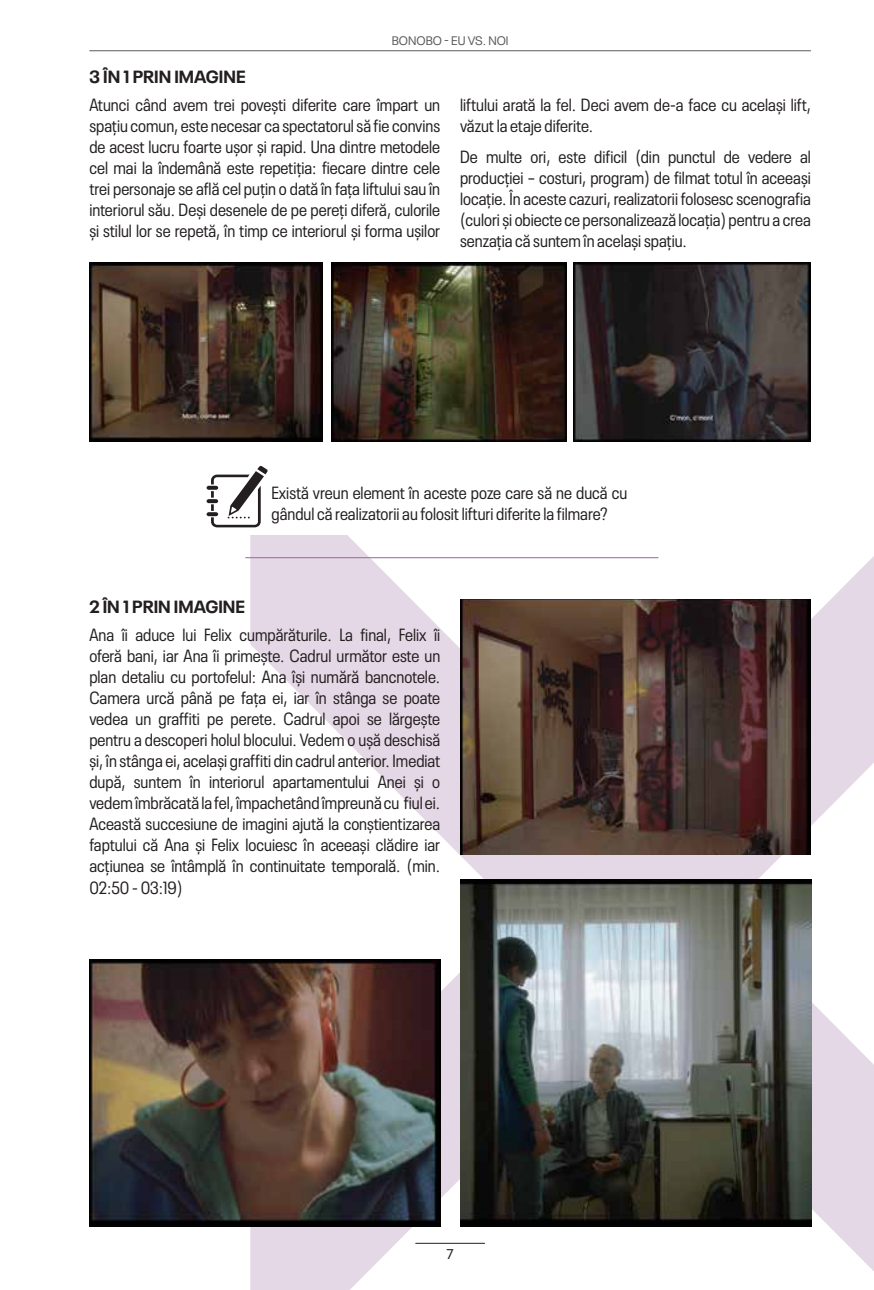
<style>
.page{position:relative;width:874px;height:1290px;background:#fff}
.page>*{position:absolute;margin:0;border:0;box-sizing:border-box;transform-origin:0 0}
.t1{font:condensed 17.5px/21px "Neue Plak";color:#231f20;text-align:justify}
.t2{font:700 17.5px "Neue Plak";color:#231f20}
.t3{font:14px "Neue Plak";color:#231f20}
.t4{font:12.25px "Neue Plak";color:#58595b}
</style>
<div class="page">
<hr style="left:89px;top:50px;width:721px;height:1px;background:#58595b">
<svg style="left:250px;top:535px;width:623px;height:755px"></svg>
<img style="left:89px;top:263px;width:233px;height:179px">
<img style="left:331px;top:263px;width:235px;height:179px">
<img style="left:573px;top:263px;width:237px;height:179px">
<img style="left:89px;top:960px;width:351px;height:267px">
<img style="left:460px;top:599px;width:350px;height:255px">
<img style="left:460px;top:880px;width:350px;height:347px">
<hr style="left:245px;top:557px;width:413px;height:1px;background:#99659a">
<svg style="left:206px;top:466px;width:62px;height:61px"></svg>
<p class="t4" style="left:391px;top:32px;width:118px">BONOBO - EU VS. NOI</p>
<p class="t2" style="left:89px;top:63px;width:157px">3 ÎN 1 PRIN IMAGINE</p>
<p class="t1" style="left:89px;top:92px;width:352px">Atunci când avem trei povești diferite care împart un spațiu comun, este necesar ca spectatorul să fie convins de acest lucru foarte ușor și rapid. Una dintre metodele cel mai la îndemână este repetiția: fiecare dintre cele trei personaje se află cel puțin o dată în fața liftului sau în interiorul său. Deși desenele de pe pereți diferă, culorile și stilul lor se repetă, în timp ce interiorul și forma ușilor</p>
<p class="t1" style="left:460px;top:92px;width:352px">liftului arată la fel. Deci avem de-a face cu același lift, văzut la etaje diferite.</p>
<p class="t1" style="left:460px;top:144px;width:352px">De multe ori, este dificil (din punctul de vedere al producției – costuri, program) de filmat totul în aceeași locație. În aceste cazuri, realizatorii folosesc scenografia (culori și obiecte ce personalizează locația) pentru a crea senzația că suntem în același spațiu.</p>
<p class="t1" style="left:271px;top:481px;width:357px">Există vreun element în aceste poze care să ne ducă cu gândul că realizatorii au folosit lifturi diferite la filmare?</p>
<p class="t2" style="left:89px;top:592px;width:157px">2 ÎN 1 PRIN IMAGINE</p>
<p class="t1" style="left:89px;top:623px;width:352px">Ana îi aduce lui Felix cumpărăturile. La final, Felix îi oferă bani, iar Ana îi primește. Cadrul următor este un plan detaliu cu portofelul: Ana își numără bancnotele.<br>Camera urcă până pe fața ei, iar în stânga se poate vedea un graffiti pe perete. Cadrul apoi se lărgește pentru a descoperi holul blocului. Vedem o ușă deschisă și, în stânga ei, același graffiti din cadrul anterior. Imediat după, suntem în interiorul apartamentului Anei și o vedem îmbrăcată la fel, împachetând împreună cu fiul ei.<br>Această succesiune de imagini ajută la conștientizarea faptului că Ana și Felix locuiesc în aceeași clădire iar acțiunea se întâmplă în continuitate temporală. (min.<br>02:50 - 03:19)</p>
<p class="t3" style="left:446px;top:1243px;width:9px">7</p>
</div>
